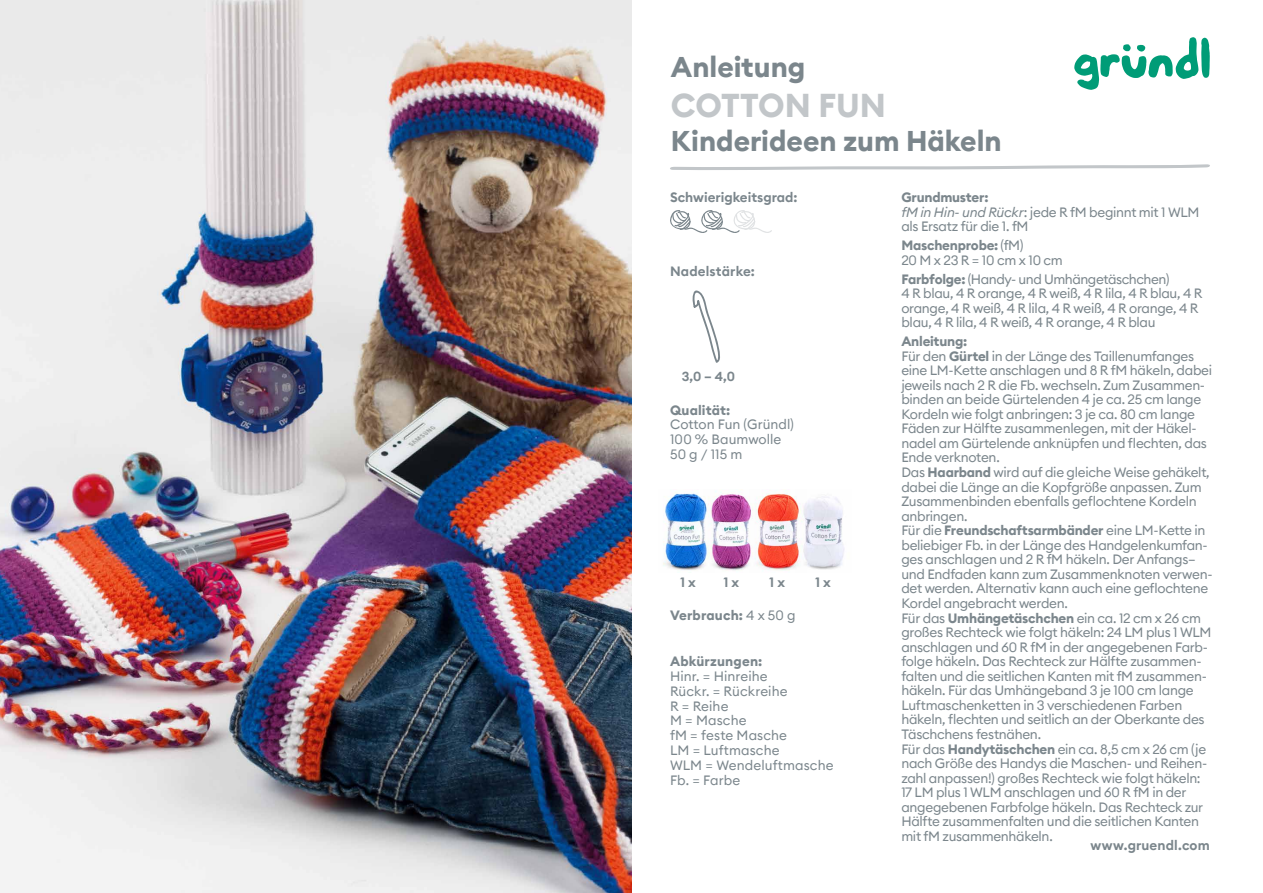
<style>
.page{position:relative;width:1263px;height:893px;background:#fff}
.page>*{position:absolute;margin:0;border:0;box-sizing:border-box;transform-origin:0 0}
.t1{font:700 33px "Euclid Circular B";letter-spacing:-.01em;color:#c2c6c9}
.t2{font:700 28.5px "Euclid Circular B";color:#7b868c}
.t3{font:13.5px/14.5px "Euclid Circular B";letter-spacing:-.02em;color:#7b868c}
.t4{font:13.5px/14.9px "Euclid Circular B";letter-spacing:.005em;color:#7b868c}
.t5{font:600 13.5px "Euclid Circular B";color:#7b868c}
.t6{font:700 13.5px "Euclid Circular B";letter-spacing:.01em;color:#7b868c}
.t7{font:600 13.05px "Euclid Circular B";color:#7b868c}
.s1{font-weight:400}
.s2{font-weight:700}
.s3{font-style:italic}
</style>
<div class="page">
<svg style="left:1074px;top:37px;width:136px;height:53px"></svg>
<svg style="left:670px;top:210px;width:102px;height:23px"></svg>
<img style="left:0;top:0;width:631px;height:893px">
<svg style="left:670px;top:164px;width:540px;height:6px"></svg>
<svg style="left:692px;top:290px;width:28px;height:73px"></svg>
<img style="left:663px;top:492px;width:40px;height:78px">
<img style="left:703px;top:491px;width:47px;height:79px">
<img style="left:750px;top:493px;width:45px;height:78px">
<img style="left:795px;top:496px;width:50px;height:74px">
<h2 class="t2" style="left:671px;top:48px;width:136px">Anleitung</h2>
<h1 class="t1" style="left:671px;top:84px;width:216px">COTTON FUN</h1>
<h2 class="t2" style="left:671px;top:122px;width:332px">Kinderideen zum Häkeln</h2>
<p class="t5" style="left:670px;top:189px;width:129px">Schwierigkeitsgrad:</p>
<p class="t5" style="left:670px;top:262px;width:86px">Nadelstärke:</p>
<p class="t7" style="left:682px;top:368px;width:55px">3,0 – 4,0</p>
<p class="t6" style="left:670px;top:401px;width:62px">Qualität:</p>
<p class="t4" style="left:670px;top:417px;width:125px">Cotton Fun (Gründl)<br>100 % Baumwolle<br>50 g / 115 m</p>
<p class="t5" style="left:680px;top:574px;width:17px">1 x</p>
<p class="t5" style="left:723px;top:574px;width:17px">1 x</p>
<p class="t5" style="left:769px;top:574px;width:17px">1 x</p>
<p class="t5" style="left:815px;top:574px;width:17px">1 x</p>
<p class="t6" style="left:670px;top:606px;width:127px">Verbrauch: <span class="s1">4 x 50 g</span></p>
<p class="t6" style="left:670px;top:652px;width:94px">Abkürzungen:</p>
<p class="t4" style="left:670px;top:668px;width:165px">Hinr. = Hinreihe<br>Rückr. = Rückreihe<br>R = Reihe<br>M = Masche<br>fM = feste Masche<br>LM = Luftmasche<br>WLM = Wendeluftmasche<br>Fb. = Farbe</p>
<p class="t3" style="left:901px;top:190px;width:300px"><span class="s2">Grundmuster:<br></span><span class="s3">fM in Hin- und Rückr</span>: jede R fM beginnt mit 1 WLM als Ersatz für die 1. fM</p>
<p class="t3" style="left:901px;top:238px;width:163px"><span class="s2">Maschenprobe:</span> (fM)<br>20 M x 23 R = 10 cm x 10 cm</p>
<p class="t3" style="left:901px;top:271px;width:302px"><span class="s2">Farbfolge:</span> (Handy- und Umhängetäschchen)<br>4 R blau, 4 R orange, 4 R weiß, 4 R lila, 4 R blau, 4 R orange, 4 R weiß, 4 R lila, 4 R weiß, 4 R orange, 4 R blau, 4 R lila, 4 R weiß, 4 R orange, 4 R blau</p>
<p class="t3" style="left:901px;top:334px;width:313px"><span class="s2">Anleitung:<br></span>Für den <span class="s2">Gürtel</span> in der Länge des Taillenumfanges eine LM-Kette anschlagen und 8 R fM häkeln, dabei jeweils nach 2 R die Fb. wechseln. Zum Zusammen&shy;binden an beide Gürtelenden 4 je ca. 25 cm lange Kordeln wie folgt anbringen: 3 je ca. 80 cm lange Fäden zur Hälfte zusammenlegen, mit der Häkel&shy;nadel am Gürtelende anknüpfen und flechten, das Ende verknoten.<br>Das <span class="s2">Haarband</span> wird auf die gleiche Weise gehäkelt, dabei die Länge an die Kopfgröße anpassen. Zum Zusammenbinden ebenfalls geflochtene Kordeln anbringen.<br>Für die <span class="s2">Freundschaftsarmbänder</span> eine LM-Kette in beliebiger Fb. in der Länge des Handgelenkumfan&shy;ges anschlagen und 2 R fM häkeln. Der Anfangs– und Endfaden kann zum Zusammenknoten verwen&shy;det werden. Alternativ kann auch eine geflochtene Kordel angebracht werden.<br>Für das <span class="s2">Umhängetäschchen</span> ein ca. 12 cm x 26 cm großes Rechteck wie folgt häkeln: 24 LM plus 1 WLM anschlagen und 60 R fM in der angegebenen Farb&shy;folge häkeln. Das Rechteck zur Hälfte zusammen&shy;falten und die seitlichen Kanten mit fM zusammen&shy;häkeln. Für das Umhängeband 3 je 100 cm lange Luftmaschenketten in 3 verschiedenen Farben häkeln, flechten und seitlich an der Oberkante des Täschchens festnähen.<br>Für das <span class="s2">Handytäschchen</span> ein ca. 8,5 cm x 26 cm (je nach Größe des Handys die Maschen- und Reihen&shy;zahl anpassen!) großes Rechteck wie folgt häkeln:<br>17 LM plus 1 WLM anschlagen und 60 R fM in der angegebenen Farbfolge häkeln. Das Rechteck zur Hälfte zusammenfalten und die seitlichen Kanten mit fM zusammenhäkeln.</p>
<p class="t5" style="left:1091px;top:836px;width:121px">www.gruendl.com</p>
</div>
